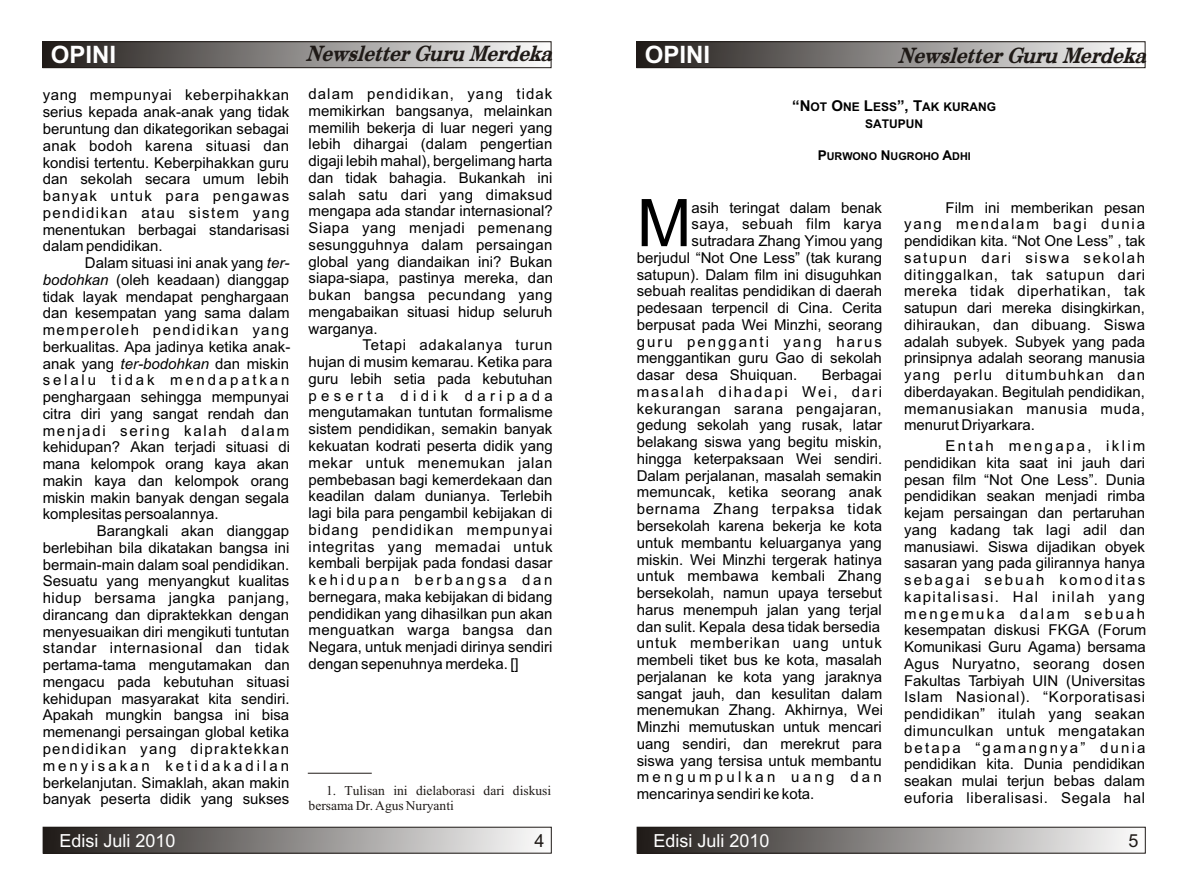
<style>
.page{position:relative;width:1191px;height:894px;background:#fff}
.page>*{position:absolute;margin:0;border:0;box-sizing:border-box;transform-origin:0 0}
.t1{font:65.85px "Arial";color:#000}
.t2{font:700 24px "Arial";color:#fff}
.t3{font:italic 700 21px "Century Schoolbook";color:#1f1a17;scale:.86 1}
.t4{font:italic 700 21px "Century Schoolbook";color:#1f1a17;scale:.87 1}
.t5{font:18px "Arial";color:#fff}
.t6{font:18px "Arial";color:#1f1a17}
.t7{font:15px/16.8px "Arial";color:#000;text-align:justify}
.t8{font:15px "Arial";letter-spacing:.13em;color:#000}
.t9{font:15px "Arial";letter-spacing:.025em;color:#000}
.t10{font:13.5px/15px "Times New Roman";color:#1f1a17}
.t11{font:700 12px/16.8px "Arial";color:#000;text-align:center}
.t12{font:700 10.8px "Arial";color:#000}
.s1{font-style:italic}
.s2{font-size:15px}
.s3{font-size:13.5px}
</style>
<div class="page">
<div style="left:43px;top:827px;width:508px;height:26px;background:linear-gradient(to right,#1f1a17,#fcfcfc)"></div>
<div style="left:43px;top:827px;width:508px;height:26px;border:1px solid #1f1a17"></div>
<div style="left:637px;top:827px;width:508px;height:26px;background:linear-gradient(to right,#1f1a17,#fcfcfc)"></div>
<div style="left:637px;top:827px;width:508px;height:26px;border:1px solid #1f1a17"></div>
<div style="left:43px;top:42px;width:508px;height:26px;background:linear-gradient(to right,#1f1a17,#fcfcfc)"></div>
<div style="left:43px;top:42px;width:508px;height:26px;border:1px solid #1f1a17"></div>
<div style="left:637px;top:42px;width:508px;height:26px;background:linear-gradient(to right,#1f1a17,#fcfcfc)"></div>
<div style="left:637px;top:42px;width:508px;height:26px;border:1px solid #1f1a17"></div>
<hr style="left:308px;top:773px;width:64px;height:1px;background:#1f1a17">
<h2 class="t2" style="left:51px;top:45px;width:67px">OPINI</h2>
<h3 class="t3" style="left:306px;top:45px;width:287px">Newsletter Guru Merdeka</h3>
<h2 class="t2" style="left:645px;top:45px;width:67px">OPINI</h2>
<h3 class="t4" style="left:898px;top:47px;width:286px">Newsletter Guru Merdeka</h3>
<p class="t7" style="left:43px;top:88px;width:248px">yang mempunyai keberpihakkan serius kepada anak-anak yang tidak beruntung dan dikategorikan sebagai anak bodoh karena situasi dan kondisi tertentu. Keberpihakkan guru dan sekolah secara umum lebih banyak untuk para pengawas pendidikan atau sistem yang menentukan berbagai standarisasi dalam pendidikan.</p>
<p class="t7" style="left:43px;top:256px;width:249px;text-indent:42px">Dalam situasi ini anak yang <span class="s1">ter&shy;bodohkan</span> (oleh keadaan) dianggap tidak layak mendapat penghargaan dan kesempatan yang sama dalam memperoleh pendidikan yang berkualitas. Apa jadinya ketika anak&shy;anak yang <span class="s1">ter-bodohkan</span> dan miskin selalu tidak mendapatkan penghargaan sehingga mempunyai citra diri yang sangat rendah dan menjadi sering kalah dalam kehidupan? Akan terjadi situasi di mana kelompok orang kaya akan makin kaya dan kelompok orang miskin makin banyak dengan segala komplesitas persoalannya.</p>
<p class="t7" style="left:43px;top:524px;width:249px;text-indent:54px">Barangkali akan dianggap berlebihan bila dikatakan bangsa ini bermain-main dalam soal pendidikan.<br>Sesuatu yang menyangkut kualitas hidup bersama jangka panjang, dirancang dan dipraktekkan dengan menyesuaikan diri mengikuti tuntutan standar internasional dan tidak pertama-tama mengutamakan dan mengacu pada kebutuhan situasi kehidupan masyarakat kita sendiri.<br>Apakah mungkin bangsa ini bisa memenangi persaingan global ketika pendidikan yang dipraktekkan menyisakan ketidakadilan berkelanjutan. Simaklah, akan makin banyak peserta didik yang sukses</p>
<p class="t7" style="left:309px;top:87px;width:246px">dalam pendidikan, yang tidak memikirkan bangsanya, melainkan memilih bekerja di luar negeri yang lebih dihargai (dalam pengertian digaji lebih mahal), bergelimang harta dan tidak bahagia. Bukankah ini salah satu dari yang dimaksud mengapa ada standar internasional?<br>Siapa yang menjadi pemenang sesungguhnya dalam persaingan global yang diandaikan ini? Bukan siapa-siapa, pastinya mereka, dan bukan bangsa pecundang yang mengabaikan situasi hidup seluruh warganya.</p>
<p class="t7" style="left:309px;top:338px;width:246px;text-indent:54px">Tetapi adakalanya turun hujan di musim kemarau. Ketika para guru lebih setia pada kebutuhan peserta didik daripada mengutamakan tuntutan formalisme sistem pendidikan, semakin banyak kekuatan kodrati peserta didik yang mekar untuk menemukan jalan pembebasan bagi kemerdekaan dan keadilan dalam dunianya. Terlebih lagi bila para pengambil kebijakan di bidang pendidikan mempunyai integritas yang memadai untuk kembali berpijak pada fondasi dasar kehidupan berbangsa dan bernegara, maka kebijakan di bidang pendidikan yang dihasilkan pun akan menguatkan warga bangsa dan Negara, untuk menjadi dirinya sendiri dengan sepenuhnya merdeka. []</p>
<p class="t10" style="left:309px;top:785px;width:244px;text-indent:17px">1. Tulisan ini dielaborasi dari diskusi bersama Dr. Agus Nuryanti</p>
<p class="t11" style="left:792px;top:99px;width:206px"><span class="s2">“N</span>OT <span class="s2">O</span>NE <span class="s2">L</span>ESS<span class="s2">”, T</span>AK KURANG<br>SATUPUN</p>
<p class="t12" style="left:818px;top:152px;width:155px"><span class="s3">P</span>URWONO <span class="s3">N</span>UGROHO <span class="s3">A</span>DHI</p>
<h1 class="t1" style="left:637px;top:198px;width:56px">M</h1>
<p class="t7" style="left:692px;top:200px;width:192px">asih teringat dalam benak</p>
<p class="t9" style="left:692px;top:218px;width:192px">saya, sebuah film karya</p>
<p class="t7" style="left:692px;top:234px;width:193px">sutradara Zhang Yimou yang</p>
<p class="t7" style="left:637px;top:251px;width:247px">berjudul “Not One Less” (tak kurang</p>
<p class="t7" style="left:637px;top:267px;width:247px">satupun). Dalam film ini disuguhkan</p>
<p class="t7" style="left:637px;top:284px;width:247px">sebuah realitas pendidikan di daerah</p>
<p class="t7" style="left:637px;top:301px;width:247px">pedesaan terpencil di Cina. Cerita</p>
<p class="t7" style="left:637px;top:318px;width:247px">berpusat pada Wei Minzhi, seorang</p>
<p class="t8" style="left:637px;top:336px;width:247px">guru pengganti yang harus</p>
<p class="t7" style="left:637px;top:351px;width:247px">menggantikan guru Gao di sekolah</p>
<p class="t7" style="left:637px;top:368px;width:162px">dasar desa Shuiquan.</p>
<p class="t7" style="left:637px;top:368px;width:248px;text-align:left;text-indent:185px">Berbagai masalah dihadapi Wei, dari kekurangan sarana pengajaran, gedung sekolah yang rusak, latar belakang siswa yang begitu miskin, hingga keterpaksaan Wei sendiri.<br>Dalam perjalanan, masalah semakin memuncak, ketika seorang anak bernama Zhang terpaksa tidak bersekolah karena bekerja ke kota untuk membantu keluarganya yang miskin. Wei Minzhi tergerak hatinya untuk membawa kembali Zhang bersekolah, namun upaya tersebut harus menempuh jalan yang terjal dan sulit. Kepala desa tidak bersedia untuk memberikan uang untuk membeli tiket bus ke kota, masalah perjalanan ke kota yang jaraknya sangat jauh, dan kesulitan dalam menemukan Zhang. Akhirnya, Wei<br>Minzhi memutuskan untuk mencari uang sendiri, dan merekrut para siswa yang tersisa untuk membantu mengumpulkan uang dan mencarinya sendiri ke kota.</p>
<p class="t7" style="left:904px;top:200px;width:243px;text-indent:42px">Film ini memberikan pesan yang mendalam bagi dunia pendidikan kita. “Not One Less” , tak satupun dari siswa sekolah ditinggalkan, tak satupun dari mereka tidak diperhatikan, tak satupun dari mereka disingkirkan, dihiraukan, dan dibuang. Siswa adalah subyek. Subyek yang pada prinsipnya adalah seorang manusia yang perlu ditumbuhkan dan diberdayakan. Begitulah pendidikan, memanusiakan manusia muda, menurut Driyarkara.</p>
<p class="t7" style="left:904px;top:439px;width:244px;text-indent:42px">Entah mengapa, iklim pendidikan kita saat ini jauh dari pesan film “Not One Less”. Dunia pendidikan seakan menjadi rimba kejam persaingan dan pertaruhan yang kadang tak lagi adil dan manusiawi. Siswa dijadikan obyek sasaran yang pada gilirannya hanya sebagai sebuah komoditas kapitalisasi. Hal inilah yang mengemuka dalam sebuah kesempatan diskusi FKGA (Forum Komunikasi Guru Agama) bersama Agus Nuryatno, seorang dosen Fakultas Tarbiyah UIN (Universitas Islam Nasional). “Korporatisasi pendidikan” itulah yang seakan dimunculkan untuk mengatakan betapa “gamangnya” dunia pendidikan kita. Dunia pendidikan seakan mulai terjun bebas dalam euforia liberalisasi. Segala hal</p>
<p class="t5" style="left:59px;top:834px;width:118px">Edisi Juli 2010</p>
<p class="t6" style="left:535px;top:834px;width:12px">4</p>
<p class="t5" style="left:653px;top:834px;width:118px">Edisi Juli 2010</p>
<p class="t6" style="left:1129px;top:834px;width:12px">5</p>
</div>
